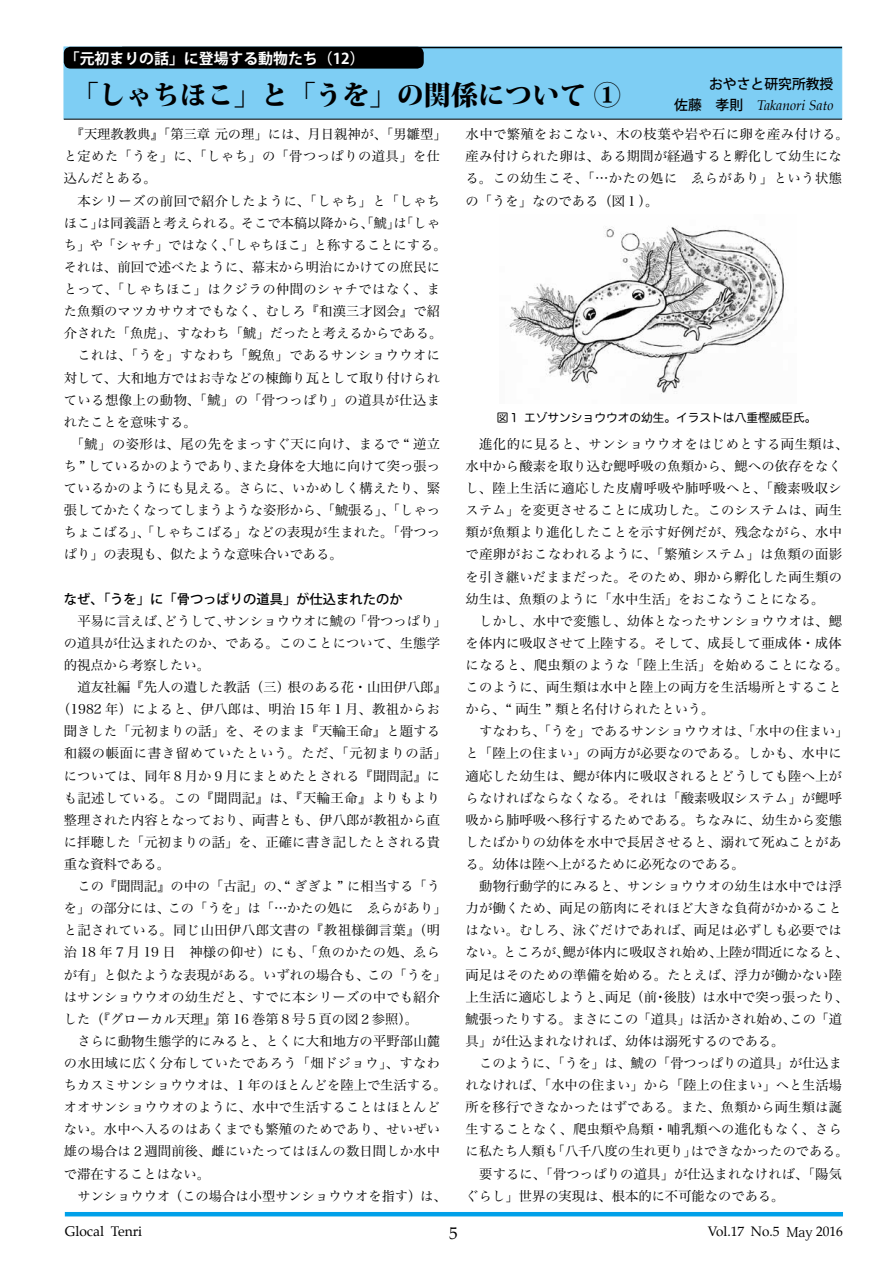
<style>
.page{position:relative;width:893px;height:1263px;background:#fff}
.page>*{position:absolute;margin:0;border:0;box-sizing:border-box;transform-origin:0 0}
.t1{font:800 27.15px "Koz Min Pro";color:#000}
.t2{font:16.95px "Palatino";color:#000}
.t3{font:700 14.85px "Koz Go Pro";color:#fff}
.t4{font:italic 13.8px "Palatino";color:#000}
.t5{font:13.8px "Palatino";color:#000}
.t6{font:500 13.8px "Koz Go Pro";color:#000}
.t7{font:13.5px "Palatino";color:#000}
.t8{font:13.35px/22px "Hira Min Pro W3";letter-spacing:.01em;color:#000}
.t9{font:13.35px/22px "Hira Min Pro W3";letter-spacing:.035em;color:#000}
.t10{font:13.35px "Hira Min Pro W3";letter-spacing:.03em;color:#000}
.t11{font:13.35px "Hira Min Pro W3";letter-spacing:.055em;color:#000}
.t12{font:500 13.35px "Koz Go Pro";color:#000}
.t13{font:11.7px "Hira Maru Pro W4";color:#000}
.s1{font-family:"Koz Go Pro";font-weight:500;font-style:normal}
.s2{font-family:"Koz Min Pro"}
</style>
<div class="page">
<hr style="left:65px;top:1212px;width:778px;height:4px;background:#00a0e9">
<div style="left:64px;top:47px;width:778px;height:72px;background:#7ecef4;border:1px solid #7ecef4"></div>
<hr style="left:64px;top:119px;width:778px;height:1px;background:#000">
<hr style="left:122px;top:47px;width:720px;height:1px;background:#000">
<div style="left:64px;top:47px;width:360px;height:22px;background:#000;border-radius:7px"></div>
<img style="left:509px;top:227px;width:275px;height:167px">
<p class="t3" style="left:65px;top:49px;width:301px">「元初まりの話」に登場する動物たち（12）</p>
<h1 class="t1" style="left:71px;top:74px;width:551px">「しゃちほこ」と「うを」の関係について ①</h1>
<p class="t6" style="left:709px;top:75px;width:126px">おやさと研究所教授</p>
<p class="t4" style="left:660px;top:94px;width:175px"><span class="s1">　佐藤　孝則　</span>Takanori Sato</p>
<p class="t8" style="left:64px;top:122px;width:384px;text-indent:7px">『天理教教典』「第三章 元の理」には、月日親神が、「男雛型」と定めた「うを」に、「しゃち」の「骨つっぱりの道具」を仕込んだとある。</p>
<p class="t9" style="left:77px;top:188px;width:364px">本シリーズの前回で紹介したように、「しゃち」と「しゃち</p>
<p class="t8" style="left:64px;top:210px;width:378px">ほこ」は同義語と考えられる。そこで本稿以降から、「鯱」は「しゃ</p>
<p class="t8" style="left:64px;top:233px;width:384px">ち」や「シャチ」ではなく、「しゃちほこ」と称することにする。</p>
<p class="t8" style="left:64px;top:255px;width:378px">それは、前回で述べたように、幕末から明治にかけての庶民に</p>
<p class="t9" style="left:64px;top:277px;width:378px">とって、「しゃちほこ」はクジラの仲間のシャチではなく、ま</p>
<p class="t8" style="left:64px;top:299px;width:378px">た魚類のマツカサウオでもなく、むしろ『和漢三才図会』で紹</p>
<p class="t8" style="left:64px;top:321px;width:380px">介された「魚虎」、すなわち「鯱」だったと考えるからである。</p>
<p class="t9" style="left:77px;top:343px;width:364px">これは、「うを」すなわち「鯢魚」であるサンショウウオに</p>
<p class="t8" style="left:64px;top:365px;width:378px">対して、大和地方ではお寺などの棟飾り瓦として取り付けられ</p>
<p class="t9" style="left:64px;top:387px;width:378px">ている想像上の動物、「鯱」の「骨つっぱり」の道具が仕込ま</p>
<p class="t8" style="left:64px;top:409px;width:134px">れたことを意味する。</p>
<p class="t9" style="left:71px;top:432px;width:371px">「鯱」の姿形は、尾の先をまっすぐ天に向け、まるで “ 逆立</p>
<p class="t8" style="left:64px;top:454px;width:378px">ち ” しているかのようであり、また身体を大地に向けて突っ張っ</p>
<p class="t8" style="left:64px;top:476px;width:378px">ているかのようにも見える。さらに、いかめしく構えたり、緊</p>
<p class="t8" style="left:64px;top:498px;width:378px">張してかたくなってしまうような姿形から、「鯱張る」、「しゃっ</p>
<p class="t8" style="left:64px;top:520px;width:378px">ちょこばる」、「しゃちこばる」などの表現が生まれた。「骨つっ</p>
<p class="t8" style="left:64px;top:542px;width:281px">ぱり」の表現も、似たような意味合いである。</p>
<p class="t12" style="left:64px;top:590px;width:340px">なぜ、「うを」に「骨つっぱりの道具」が仕込まれたのか</p>
<p class="t8" style="left:64px;top:608px;width:384px;text-indent:14px">平易に言えば、どうして、サンショウウオに鯱の「骨つっぱり」の道具が仕込まれたのか、である。このことについて、生態学的視点から考察したい。</p>
<p class="t8" style="left:77px;top:675px;width:371px">道友社編『先人の遺した教話（三）根のある花・山田伊八郎』</p>
<p class="t10" style="left:57px;top:698px;width:384px">（1982 年）によると、伊八郎は、明治 15 年１月、教祖からお</p>
<p class="t8" style="left:64px;top:719px;width:378px">聞きした「元初まりの話」を、そのまま『天輪王命』と題する</p>
<p class="t11" style="left:64px;top:742px;width:384px">和綴の帳面に書き留めていたという。ただ、「元初まりの話」</p>
<p class="t8" style="left:64px;top:763px;width:378px">については、同年８月か９月にまとめたとされる『聞問記』に</p>
<p class="t9" style="left:64px;top:785px;width:378px">も記述している。この『聞問記』は、『天輪王命』よりもより</p>
<p class="t8" style="left:64px;top:807px;width:378px">整理された内容となっており、両書とも、伊八郎が教祖から直</p>
<p class="t8" style="left:64px;top:830px;width:378px">に拝聴した「元初まりの話」を、正確に書き記したとされる貴</p>
<p class="t8" style="left:64px;top:852px;width:108px">重な資料である。</p>
<p class="t8" style="left:77px;top:874px;width:364px">この『聞問記』の中の「古記」の、“ ぎぎよ ” に相当する「う</p>
<p class="t8" style="left:64px;top:896px;width:384px">を」の部分には、この「うを」は「…かたの処に　ゑらがあり」</p>
<p class="t9" style="left:64px;top:918px;width:378px">と記されている。同じ山田伊八郎文書の『教祖様御言葉』（明</p>
<p class="t8" style="left:64px;top:940px;width:378px">治 18 年７月 19 日　神様の仰せ）にも、「魚のかたの処、ゑら</p>
<p class="t8" style="left:64px;top:962px;width:384px">が有」と似たような表現がある。いずれの場合も、この「うを」</p>
<p class="t8" style="left:64px;top:984px;width:378px">はサンショウウオの幼生だと、すでに本シリーズの中でも紹介</p>
<p class="t8" style="left:64px;top:1006px;width:356px">した（『グローカル天理』第 16 巻第８号５頁の図２参照）。</p>
<p class="t8" style="left:77px;top:1029px;width:364px">さらに動物生態学的にみると、とくに大和地方の平野部山麓</p>
<p class="t9" style="left:64px;top:1051px;width:378px">の水田域に広く分布していたであろう「畑ドジョウ」、すなわ</p>
<p class="t8" style="left:64px;top:1073px;width:384px">ちカスミサンショウウオは、１年のほとんどを陸上で生活する。</p>
<p class="t8" style="left:64px;top:1095px;width:378px">オオサンショウウオのように、水中で生活することはほとんど</p>
<p class="t8" style="left:64px;top:1117px;width:378px">ない。水中へ入るのはあくまでも繁殖のためであり、せいぜい</p>
<p class="t8" style="left:64px;top:1139px;width:378px">雄の場合は２週間前後、雌にいたってはほんの数日間しか水中</p>
<p class="t8" style="left:64px;top:1161px;width:148px">で滞在することはない。</p>
<p class="t8" style="left:77px;top:1183px;width:371px">サンショウウオ（この場合は小型サンショウウオを指す）は、</p>
<p class="t9" style="left:466px;top:122px;width:385px">水中で繁殖をおこない、木の枝葉や岩や石に卵を産み付ける。産み付けられた卵は、ある期間が経過すると孵化して幼生になる。この幼生こそ、「…かたの処に　ゑらがあり」という状態の「うを」なのである（図１）。</p>
<p class="t13" style="left:497px;top:407px;width:321px">図１ エゾサンショウウオの幼生。イラストは八重樫威臣氏。</p>
<p class="t8" style="left:466px;top:432px;width:384px;text-indent:14px">進化的に見ると、サンショウウオをはじめとする両生類は、水中から酸素を取り込む鰓呼吸の魚類から、鰓への依存をなくし、陸上生活に適応した皮膚呼吸や肺呼吸へと、「酸素吸収システム」を変更させることに成功した。このシステムは、両生類が魚類より進化したことを示す好例だが、残念ながら、水中で産卵がおこなわれるように、「繁殖システム」は魚類の面影を引き継いだままだった。そのため、卵から孵化した両生類の幼生は、魚類のように「水中生活」をおこなうことになる。</p>
<p class="t8" style="left:466px;top:608px;width:384px;text-indent:14px">しかし、水中で変態し、幼体となったサンショウウオは、鰓を体内に吸収させて上陸する。そして、成長して亜成体・成体になると、爬虫類のような「陸上生活」を始めることになる。このように、両生類は水中と陸上の両方を生活場所とすることから、“ 両生 ” 類と名付けられたという。</p>
<p class="t8" style="left:466px;top:719px;width:384px;text-indent:14px">すなわち、「うを」であるサンショウウオは、「水中の住まい」と「陸上の住まい」の両方が必要なのである。しかも、水中に適応した幼生は、鰓が体内に吸収されるとどうしても陸へ上がらなければならなくなる。それは「酸素吸収システム」が鰓呼吸から肺呼吸へ移行するためである。ちなみに、幼生から変態したばかりの幼体を水中で長居させると、溺れて死ぬことがある。幼体は陸へ上がるために必死なのである。</p>
<p class="t8" style="left:466px;top:874px;width:384px;text-indent:14px">動物行動学的にみると、サンショウウオの幼生は水中では浮力が働くため、両足の筋肉にそれほど大きな負荷がかかることはない。むしろ、泳ぐだけであれば、両足は必ずしも必要ではない。ところが、鰓が体内に吸収され始め、上陸が間近になると、両足はそのための準備を始める。たとえば、浮力が働かない陸上生活に適応しようと、両足（前・後肢）は水中で突っ張ったり、鯱張ったりする。まさにこの「道具」は活かされ始め、この「道具」が仕込まれなければ、幼体は溺死するのである。</p>
<p class="t8" style="left:479px;top:1051px;width:364px">このように、「うを」は、鯱の「骨つっぱりの道具」が仕込ま</p>
<p class="t8" style="left:466px;top:1073px;width:378px">れなければ、「水中の住まい」から「陸上の住まい」へと生活場</p>
<p class="t8" style="left:466px;top:1095px;width:378px">所を移行できなかったはずである。また、魚類から両生類は誕</p>
<p class="t8" style="left:466px;top:1117px;width:378px">生することなく、爬虫類や鳥類・哺乳類への進化もなく、さら</p>
<p class="t8" style="left:466px;top:1139px;width:384px">に私たち人類も「八千八度の生れ更り」はできなかったのである。</p>
<p class="t8" style="left:479px;top:1161px;width:364px">要するに、「骨つっぱりの道具」が仕込まれなければ、「陽気</p>
<p class="t8" style="left:466px;top:1183px;width:320px">ぐらし」世界の実現は、根本的に不可能なのである。</p>
<p class="t5" style="left:65px;top:1220px;width:79px">Glocal Tenri</p>
<p class="t2" style="left:449px;top:1219px;width:10px">5</p>
<p class="t7" style="left:708px;top:1220px;width:137px">Vol.17 No.5 <span class="s2">May</span> 2016</p>
</div>
